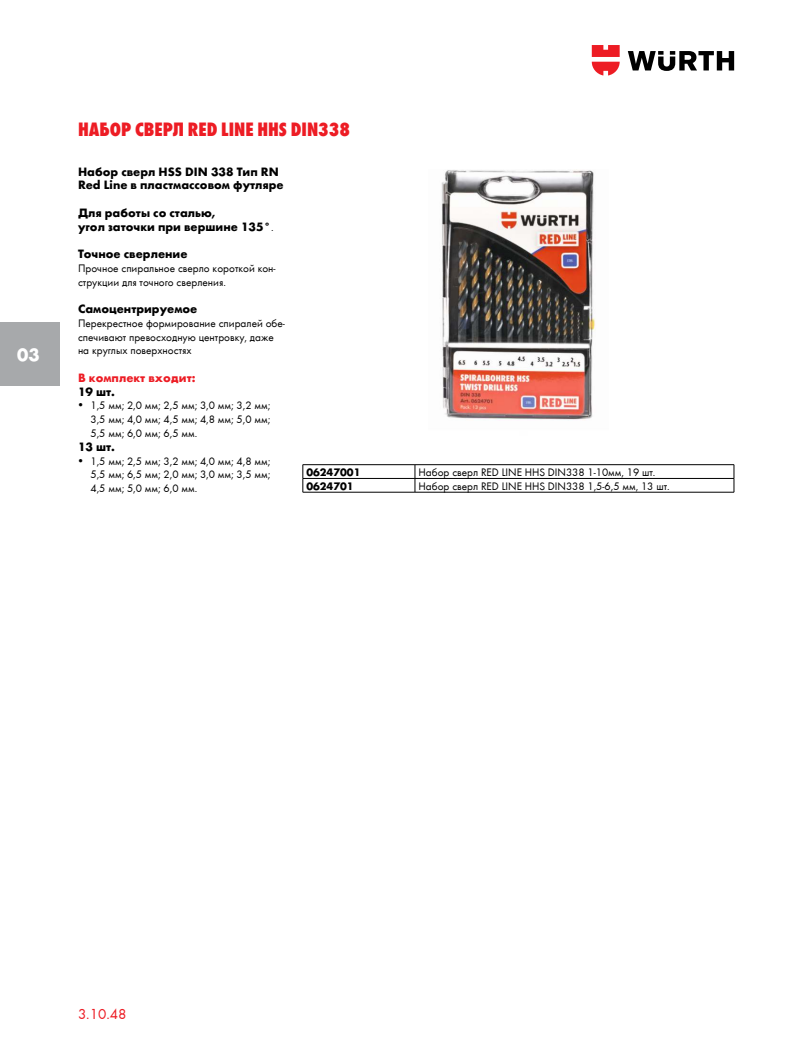
<style>
.page{position:relative;width:798px;height:1053px;background:#fff}
.page>*{position:absolute;margin:0;border:0;box-sizing:border-box;transform-origin:0 0}
.t1{font:20px "Wuerth Extra Bold Cond Caps";color:#ed1c24}
.t2{font:700 18.75px "Wuerth";color:#fff}
.t3{font:15px "Wuerth";color:#ed1c24}
.t4{font:700 12.5px/13.8px "Wuerth";color:#000}
.t5{font:700 12.5px "Wuerth";color:#ed1c24}
.t6{font:11.25px/13.8px "Wuerth";color:#000}
.t7{font:700 11.25px "Wuerth";color:#000}
.s1{font-weight:400;font-size:11.25px}
</style>
<div class="page">
<hr style="left:302px;top:464px;width:113px;height:1px;background:#000">
<hr style="left:415px;top:464px;width:318px;height:1px;background:#000">
<hr style="left:302px;top:478px;width:113px;height:1px;background:#000">
<hr style="left:415px;top:478px;width:318px;height:1px;background:#000">
<svg style="left:414px;top:465px;width:1px;height:27px"></svg>
<hr style="left:302px;top:492px;width:113px;height:1px;background:#000">
<hr style="left:415px;top:492px;width:318px;height:1px;background:#000">
<svg style="left:302px;top:465px;width:1px;height:27px"></svg>
<svg style="left:733px;top:465px;width:1px;height:27px"></svg>
<img style="left:441px;top:170px;width:154px;height:250px">
<div style="left:0;top:322px;width:59px;height:64px;background:#a7a9ab"></div>
<svg style="left:627px;top:51px;width:106px;height:20px"></svg>
<svg style="left:591px;top:45px;width:28px;height:30px"></svg>
<h2 class="t2" style="left:17px;top:344px;width:24px">03</h2>
<h1 class="t1" style="left:78px;top:116px;width:273px">Набор сверл RED LINE HHS DIN338</h1>
<p class="t4" style="left:78px;top:163px;width:207px">Набор сверл HSS DIN 338 Тип RN<br>Red Line в пластмассовом футляре</p>
<p class="t4" style="left:78px;top:205px;width:197px">Для работы со сталью,<br>угол заточки при вершине 135°<span class="s1">.</span></p>
<p class="t4" style="left:78px;top:246px;width:111px">Точное сверление</p>
<p class="t6" style="left:78px;top:261px;width:199px">Прочное спиральное сверло короткой кон&shy;струкции для точного сверления.</p>
<p class="t4" style="left:78px;top:301px;width:121px">Самоцентрируемое</p>
<p class="t6" style="left:78px;top:316px;width:208px">Перекрестное формирование спиралей обе&shy;спечивают превосходную центровку, даже на круглых поверхностях</p>
<p class="t5" style="left:78px;top:368px;width:119px">В комплект входит:</p>
<p class="t4" style="left:78px;top:383px;width:39px">19 шт.</p>
<p class="t6" style="left:90px;top:398px;width:181px;text-align:justify;text-indent:-12px">• 1,5 мм; 2,0 мм; 2,5 мм; 3,0 мм; 3,2 мм; 3,5 мм; 4,0 мм; 4,5 мм; 4,8 мм; 5,0 мм; 5,5 мм; 6,0 мм; 6,5 мм.</p>
<p class="t4" style="left:78px;top:438px;width:39px">13 шт.</p>
<p class="t6" style="left:90px;top:453px;width:181px;text-align:justify;text-indent:-12px">• 1,5 мм; 2,5 мм; 3,2 мм; 4,0 мм; 4,8 мм; 5,5 мм; 6,5 мм; 2,0 мм; 3,0 мм; 3,5 мм; 4,5 мм; 5,0 мм; 6,0 мм.</p>
<p class="t7" style="left:306px;top:465px;width:55px">06247001</p>
<p class="t6" style="left:418px;top:464px;width:238px">Набор сверл RED LINE HHS DIN338 1-10мм, 19 шт.</p>
<p class="t7" style="left:306px;top:479px;width:49px">0624701</p>
<p class="t6" style="left:418px;top:478px;width:252px">Набор сверл RED LINE HHS DIN338 1,5-6,5 мм, 13 шт.</p>
<h3 class="t3" style="left:78px;top:1005px;width:50px">3.10.48</h3>
</div>
